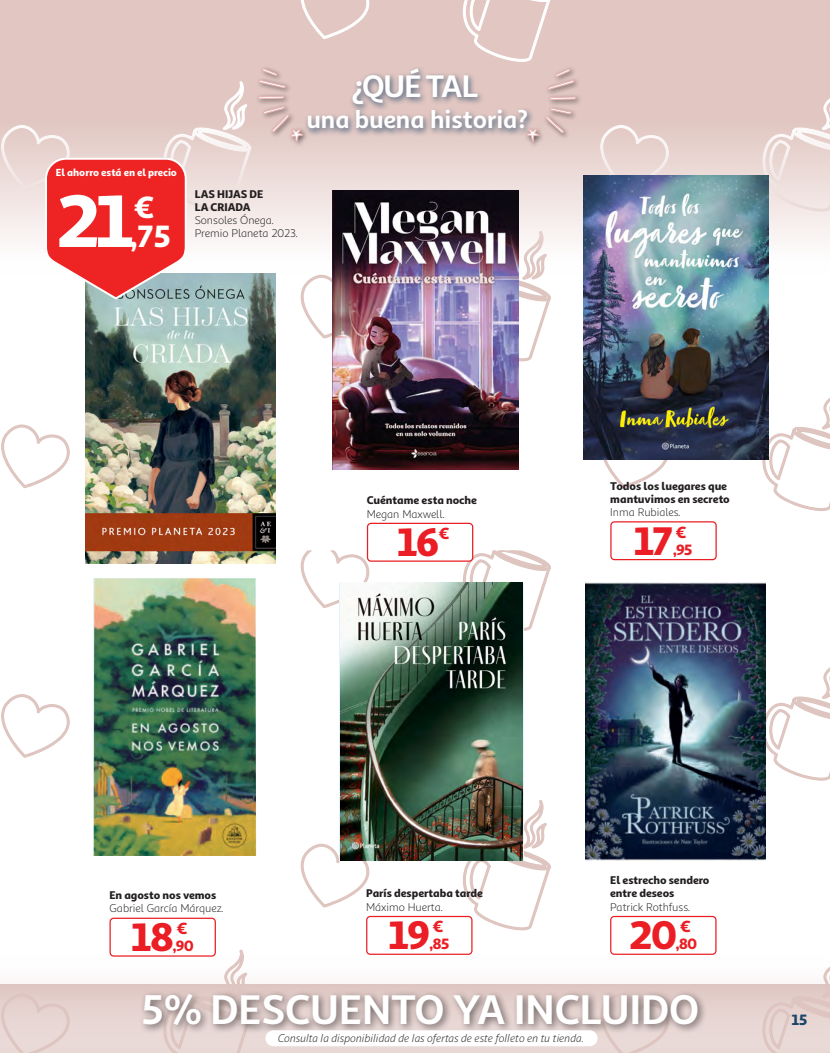
<style>
.page{position:relative;width:830px;height:1053px;background:#fff}
.page>*{position:absolute;margin:0;border:0;box-sizing:border-box;transform-origin:0 0}
.t1{font:900 74.62px "Sana Sans Alt";color:#fff}
.t2{font:700 41.5px "Sana Sans Alt";color:#fff}
.t3{font:900 40px "Sana Sans Alt";letter-spacing:-.05em;color:#ea1e24}
.t4{font:700 31.25px "Sana Sans Alt";letter-spacing:-.035em;color:#fff}
.t5{font:900 30.88px "Sana Sans Alt";color:#fff}
.t6{font:700 25px "Sana Sans Alt";color:#fff}
.t7{font:900 16.25px "Sana Sans Alt";color:#ea1e24}
.t8{font:900 15px "Sana Sans Alt";letter-spacing:-.045em;color:#ea1e24}
.t9{font:900 15px "Sana Sans Alt";color:#1c4569}
.Descriptivo_NORMAL{font:900 11.25px/13.1px "Sana Sans Alt";color:#231f20}
.Descriptivo_NORMAL-2{font:11.25px/13.1px "Sana Sans Alt";letter-spacing:-.005em;color:#231f20}
.t10{font:italic 11.25px "Sana Sans Alt";color:#231f20}
.t11{font:900 10.25px "Sana Sans Alt";color:#fff}
</style>
<div class="page">
<svg style="left:1px;top:424px;width:69px;height:65px"></svg>
<svg style="left:599px;top:459px;width:70px;height:30px"></svg>
<svg style="left:761px;top:396px;width:68px;height:115px"></svg>
<svg style="left:823px;top:967px;width:6px;height:16px"></svg>
<svg style="left:462px;top:799px;width:89px;height:131px"></svg>
<svg style="left:163px;top:949px;width:85px;height:34px"></svg>
<svg style="left:300px;top:843px;width:70px;height:65px"></svg>
<svg style="left:1px;top:694px;width:69px;height:64px"></svg>
<svg style="left:462px;top:549px;width:89px;height:82px"></svg>
<svg style="left:300px;top:549px;width:70px;height:59px"></svg>
<svg style="left:765px;top:665px;width:64px;height:116px"></svg>
<svg style="left:0;top:0;width:829px;height:273px;background:#e5cfcb"></svg>
<svg style="left:518px;top:230px;width:33px;height:132px"></svg>
<svg style="left:462px;top:0;width:89px;height:62px;background:#e4cdc9"></svg>
<svg style="left:599px;top:124px;width:70px;height:51px;background:#e9d5d2"></svg>
<svg style="left:761px;top:96px;width:68px;height:116px;background:#e9d7d4"></svg>
<div style="left:303px;top:65px;width:231px;height:72px;background:#1c4569;opacity:.75"></div>
<div style="left:523px;top:66px;width:59px;height:82px;background:#231f20;opacity:.75"></div>
<svg style="left:549px;top:96px;width:27px;height:4px"></svg>
<svg style="left:546px;top:69px;width:28px;height:21px"></svg>
<svg style="left:525px;top:108px;width:46px;height:34px;background:#d8bebb"></svg>
<div style="left:0;top:983px;width:829px;height:69px;background:linear-gradient(to right,#e5d2cf,#e5d1ce)"></div>
<div style="left:139px;top:989px;width:568px;height:45px;background:#231f20;opacity:.64"></div>
<div style="left:265px;top:1030px;width:332px;height:16px;background:#fff;border-radius:8px"></div>
<img style="left:582px;top:175px;width:186px;height:284px">
<div style="left:610px;top:521px;width:106px;height:39px;border:1px solid #ea1e24;border-radius:4px"></div>
<img style="left:93px;top:578px;width:163px;height:277px">
<div style="left:110px;top:918px;width:105px;height:37px;background:#fff;border-radius:4px"></div>
<div style="left:109px;top:917px;width:107px;height:39px;border:1px solid #ea1e24;border-radius:4px"></div>
<img style="left:340px;top:583px;width:182px;height:277px">
<div style="left:366px;top:916px;width:105px;height:38px;background:#fff;border-radius:4px"></div>
<div style="left:366px;top:915px;width:106px;height:39px;border:1px solid #ea1e24;border-radius:4px"></div>
<img style="left:585px;top:583px;width:180px;height:277px">
<div style="left:610px;top:915px;width:106px;height:39px;border:1px solid #ea1e24;border-radius:4px"></div>
<img style="left:85px;top:339px;width:190px;height:225px">
<svg style="left:1px;top:0;width:369px;height:339px"></svg>
<img style="left:333px;top:190px;width:185px;height:279px">
<div style="left:367px;top:523px;width:105px;height:38px;background:#fff;border-radius:4px"></div>
<div style="left:367px;top:522px;width:106px;height:39px;border:1px solid #ea1e24;border-radius:4px"></div>
<p class="t11" style="left:56px;top:164px;width:123px">El ahorro está en el precio</p>
<h1 class="t1" style="left:56px;top:162px;width:80px">21</h1>
<p class="t5" style="left:133px;top:183px;width:22px">€</p>
<h3 class="t5" style="left:129px;top:212px;width:43px">,75</h3>
<h3 class="t4" style="left:351px;top:67px;width:128px">¿QUÉ TAL</h3>
<h3 class="t6" style="left:306px;top:104px;width:223px">una buena historia?</h3>
<p class="Descriptivo_NORMAL" style="left:195px;top:186px;width:70px">LAS HIJAS DE<br>LA CRIADA</p>
<p class="Descriptivo_NORMAL-2" style="left:195px;top:213px;width:105px">Sonsoles Ónega.<br>Premio Planeta 2023.</p>
<p class="Descriptivo_NORMAL" style="left:367px;top:493px;width:111px">Cuéntame esta noche</p>
<p class="Descriptivo_NORMAL-2" style="left:367px;top:506px;width:79px">Megan Maxwell.</p>
<h3 class="t3" style="left:396px;top:510px;width:44px">16</h3>
<h3 class="t7" style="left:438px;top:520px;width:12px">€</h3>
<p class="Descriptivo_NORMAL" style="left:610px;top:478px;width:121px">Todos los luegares que mantuvimos en secreto</p>
<p class="Descriptivo_NORMAL-2" style="left:610px;top:505px;width:72px">Inma Rubiales.</p>
<h3 class="t3" style="left:633px;top:509px;width:42px">17</h3>
<h3 class="t7" style="left:675px;top:519px;width:12px">€</h3>
<h3 class="t8" style="left:672px;top:537px;width:21px">, 95</h3>
<p class="Descriptivo_NORMAL" style="left:109px;top:887px;width:108px">En agosto nos vemos</p>
<p class="Descriptivo_NORMAL-2" style="left:109px;top:901px;width:115px">Gabriel García Márquez.</p>
<h3 class="t3" style="left:131px;top:905px;width:44px">18</h3>
<h3 class="t7" style="left:176px;top:915px;width:12px">€</h3>
<h3 class="t8" style="left:172px;top:933px;width:23px">, 90</h3>
<p class="Descriptivo_NORMAL" style="left:366px;top:885px;width:118px">París despertaba tarde</p>
<p class="Descriptivo_NORMAL-2" style="left:366px;top:899px;width:78px">Máximo Huerta.</p>
<h3 class="t3" style="left:388px;top:903px;width:44px">19</h3>
<h3 class="t7" style="left:432px;top:913px;width:12px">€</h3>
<h3 class="t8" style="left:429px;top:931px;width:22px">, 85</h3>
<p class="Descriptivo_NORMAL" style="left:610px;top:872px;width:101px">El estrecho sendero entre deseos</p>
<p class="Descriptivo_NORMAL-2" style="left:610px;top:899px;width:81px">Patrick Rothfuss.</p>
<h3 class="t3" style="left:628px;top:903px;width:49px">20</h3>
<h3 class="t7" style="left:679px;top:913px;width:12px">€</h3>
<h3 class="t8" style="left:675px;top:931px;width:23px">, 80</h3>
<p class="t2" style="left:141px;top:983px;width:559px">5% DESCUENTO YA INCLUIDO</p>
<p class="t10" style="left:277px;top:1029px;width:307px">Consulta la disponibilidad de las ofertas de este folleto en tu tienda.</p>
<h3 class="t9" style="left:791px;top:1008px;width:18px">15</h3>
</div>
